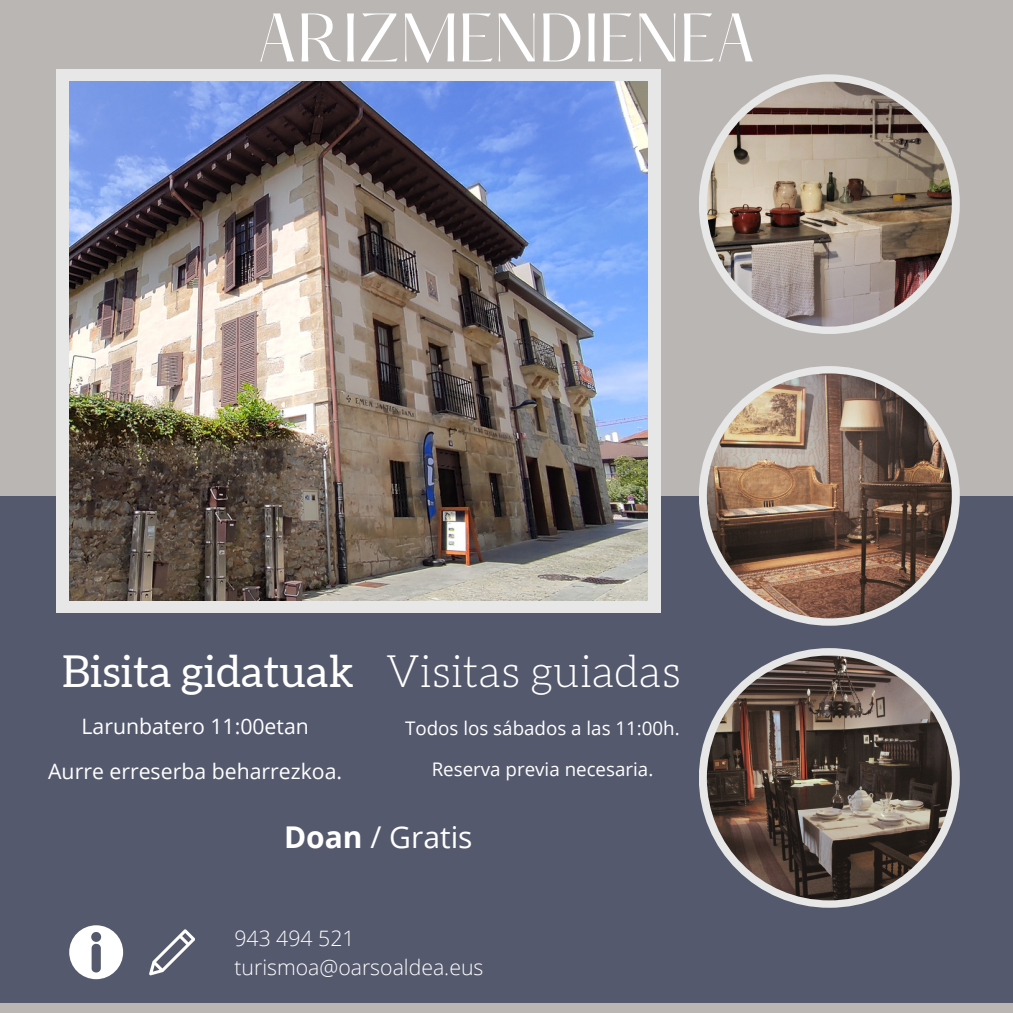
<style>
.page{position:relative;width:1013px;height:1013px;background:#fff}
.page>*{position:absolute;margin:0;border:0;box-sizing:border-box;transform-origin:0 0}
.t1{font:60px "Hatton";color:#fff}
.t2{font:44px "Aleo";color:#fff}
.t3{font:30px "Open Sans";color:#fff}
.t4{font:21.25px "Open Sans";color:#fff}
.t5{font:300 21.25px/29px "Open Sans";color:#fff}
.t6{font:18.75px "Open Sans";color:#fff}
.s1{font-weight:300}
.s2{font-weight:700}
</style>
<div class="page">
<div style="left:0;top:0;width:1012px;height:1012px;background:#bab6b3"></div>
<div style="left:0;top:496px;width:1012px;height:506px;background:#54596d"></div>
<div style="left:56px;top:69px;width:605px;height:543px;background:#e7e7e7"></div>
<img style="left:69px;top:82px;width:579px;height:518px">
<div style="left:699px;top:74px;width:260px;height:260px;background:#e7e7e7;border-radius:50%"></div>
<img style="left:707px;top:82px;width:244px;height:244px;border-radius:50%">
<div style="left:699px;top:366px;width:260px;height:259px;background:#e7e7e7;border-radius:50%"></div>
<img style="left:707px;top:373px;width:244px;height:245px;border-radius:50%">
<div style="left:699px;top:648px;width:260px;height:259px;background:#e7e7e7;border-radius:50%"></div>
<img style="left:707px;top:655px;width:244px;height:245px;border-radius:50%">
<svg style="left:149px;top:929px;width:46px;height:46px"></svg>
<svg style="left:69px;top:925px;width:54px;height:54px"></svg>
<h2 class="t1" style="left:257px;top:10px;width:500px">ARIZMENDIENEA</h2>
<p class="t2" style="left:62px;top:651px;width:620px">Bisita gidatuak <span class="s1">Visitas guiadas</span></p>
<p class="t4" style="left:81px;top:711px;width:229px">Larunbatero 11:00etan</p>
<p class="t4" style="left:48px;top:756px;width:295px">Aurre erreserba beharrezkoa.</p>
<h3 class="t6" style="left:405px;top:715px;width:276px">Todos los sábados a las 11:00h.</h3>
<p class="t6" style="left:431px;top:756px;width:223px">Reserva previa necesaria.</p>
<h4 class="t3" style="left:284px;top:815px;width:190px"><span class="s2">Doan</span> / Gratis</h4>
<h4 class="t5" style="left:234px;top:922px;width:250px">943 494 521 turismoa@oarsoaldea.eus</h4>
</div>
